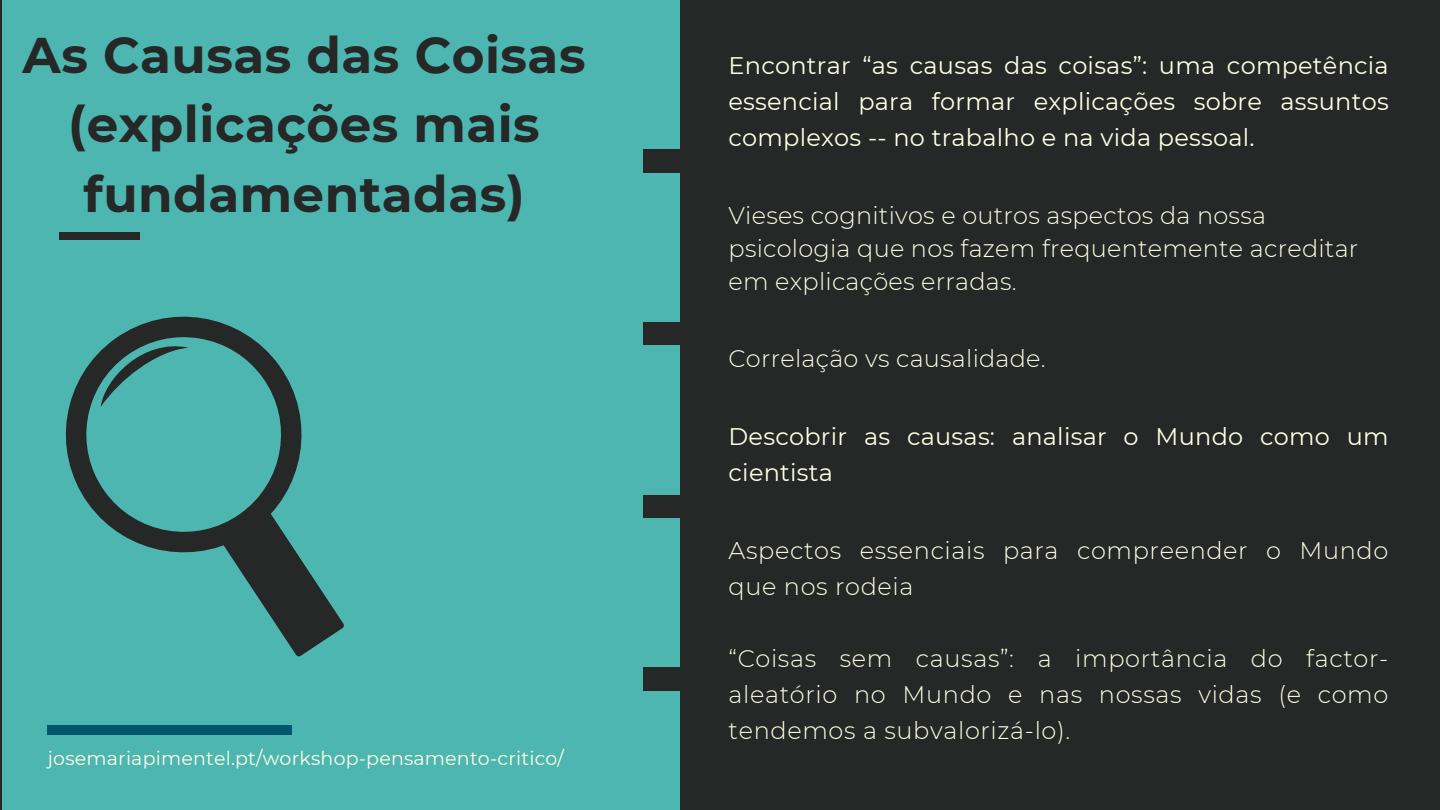
<style>
.page{position:relative;width:1440px;height:810px;background:#252827}
.page>*{position:absolute;margin:0;border:0;box-sizing:border-box;transform-origin:0 0}
.t1{font:700 50px/69.8px "Montserrat";letter-spacing:.01em;color:#252827;text-align:center}
.t2{font:300 24px/36px "Montserrat";letter-spacing:.01em;color:#fffee6}
.t3{font:24px/36px "Montserrat";letter-spacing:.01em;color:#fffee6}
.t4{font:19px "Montserrat";letter-spacing:.01em;color:#fffee6}
</style>
<div class="page">
<div style="left:2px;top:0;width:677px;height:810px;background:#4eb6b0"></div>
<div style="left:644px;top:150px;width:45px;height:22px;background:#252827"></div>
<div style="left:644px;top:322px;width:45px;height:23px;background:#252827"></div>
<div style="left:644px;top:495px;width:45px;height:23px;background:#252827"></div>
<div style="left:644px;top:668px;width:45px;height:22px;background:#252827"></div>
<div style="left:60px;top:232px;width:79px;height:8px;background:#252827"></div>
<div style="left:48px;top:725px;width:244px;height:9px;background:#00566d"></div>
<svg style="left:65px;top:316px;width:237px;height:237px"></svg>
<svg style="left:215px;top:501px;width:129px;height:156px"></svg>
<svg style="left:101px;top:338px;width:88px;height:69px"></svg>
<h1 class="t1" style="left:23px;top:20px;width:564px">As Causas das Coisas (explicações mais fundamentadas)</h1>
<p class="t4" style="left:48px;top:747px;width:518px">josemariapimentel.pt/workshop-pensamento-critico/</p>
<p class="t3" style="left:729px;top:47px;width:662px;text-align:justify">Encontrar “as causas das coisas”: uma competência essencial para formar explicações sobre assuntos complexos -- no trabalho e na vida pessoal.</p>
<p class="t2" style="left:729px;top:199px;width:631px;line-height:33px">Vieses cognitivos e outros aspectos da nossa psicologia que nos fazem frequentemente acreditar em explicações erradas.</p>
<p class="t2" style="left:729px;top:340px;width:319px">Correlação vs causalidade.</p>
<p class="t3" style="left:729px;top:418px;width:662px">Descobrir as causas: analisar o Mundo como um cientista</p>
<p class="t2" style="left:729px;top:532px;width:661px">Aspectos essenciais para compreender o Mundo que nos rodeia</p>
<p class="t2" style="left:729px;top:640px;width:661px;text-align:justify">“Coisas sem causas”: a importância do factor&shy;aleatório no Mundo e nas nossas vidas (e como tendemos a subvalorizá-lo).</p>
</div>
